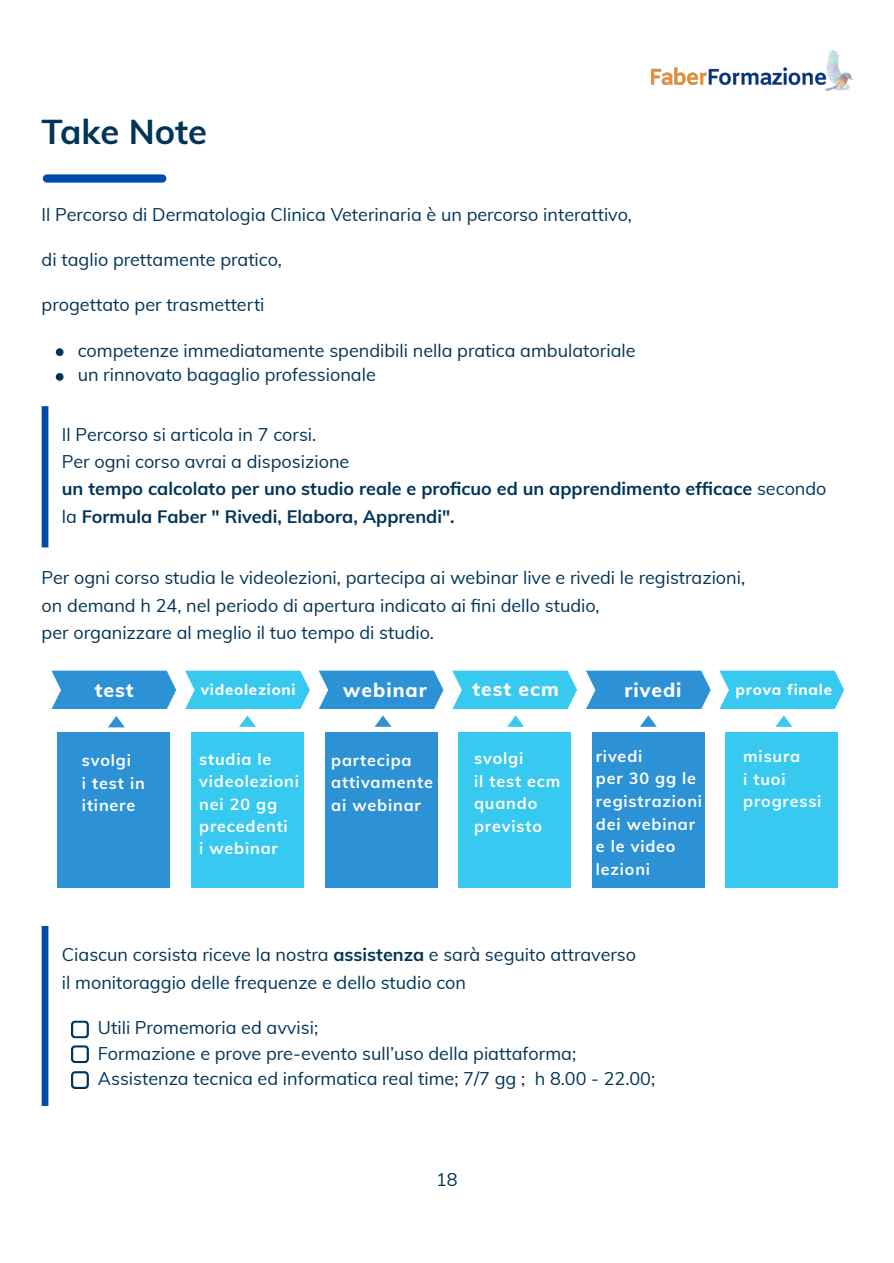
<style>
.page{position:relative;width:894px;height:1263px;background:#fff}
.page>*{position:absolute;margin:0;border:0;box-sizing:border-box;transform-origin:0 0}
.t1{font:700 34.5px "Muli";color:#013557}
.t2{font:800 19.5px "Muli";letter-spacing:.05em;color:#fff}
.t3{font:18px/27.6px "Muli";color:#013557}
.t4{font:700 18px/27.3px "Muli";color:#013557}
.t5{font:700 16.2px/22.6px "Muli";letter-spacing:.05em;color:#fff}
.t6{font:800 15.15px "Muli";letter-spacing:.05em;color:#fff}
.s1{font-weight:400}
.s2{font-weight:700}
</style>
<div class="page">
<img style="left:651px;top:51px;width:201px;height:39px">
<div style="left:43px;top:174px;width:123px;height:9px;background:#004aad;border-radius:4px"></div>
<svg style="left:56px;top:348px;width:7px;height:8px"></svg>
<svg style="left:56px;top:373px;width:7px;height:8px"></svg>
<div style="left:42px;top:406px;width:6px;height:141px;background:#004aad"></div>
<svg style="left:108px;top:716px;width:17px;height:11px"></svg>
<svg style="left:51px;top:671px;width:125px;height:38px;background:#3c9ad8"></svg>
<svg style="left:185px;top:671px;width:125px;height:38px;background:#46cdf0"></svg>
<svg style="left:319px;top:671px;width:124px;height:38px;background:#3a99d7"></svg>
<svg style="left:452px;top:671px;width:125px;height:38px;background:#46cdf0"></svg>
<svg style="left:586px;top:671px;width:124px;height:38px;background:#3a99d7"></svg>
<div style="left:57px;top:732px;width:113px;height:156px;background:#2c92d5"></div>
<div style="left:191px;top:732px;width:112px;height:156px;background:#37c9ef"></div>
<div style="left:324px;top:732px;width:113px;height:156px;background:#2c92d5"></div>
<div style="left:591px;top:732px;width:113px;height:156px;background:#2c92d5"></div>
<div style="left:458px;top:732px;width:112px;height:156px;background:#37c9ef"></div>
<svg style="left:719px;top:671px;width:124px;height:38px;background:#45ccf0"></svg>
<div style="left:725px;top:732px;width:112px;height:156px;background:#37c9ef"></div>
<svg style="left:374px;top:715px;width:17px;height:12px"></svg>
<svg style="left:640px;top:715px;width:16px;height:12px"></svg>
<svg style="left:239px;top:715px;width:17px;height:12px"></svg>
<svg style="left:507px;top:715px;width:17px;height:12px"></svg>
<svg style="left:775px;top:715px;width:17px;height:12px"></svg>
<svg style="left:71px;top:1020px;width:18px;height:18px"></svg>
<svg style="left:71px;top:1045px;width:18px;height:18px"></svg>
<svg style="left:71px;top:1071px;width:18px;height:18px"></svg>
<div style="left:42px;top:926px;width:6px;height:180px;background:#004aad"></div>
<h2 class="t1" style="left:42px;top:109px;width:167px">Take Note</h2>
<p class="t3" style="left:42px;top:200px;width:591px">Il Percorso di Dermatologia Clinica Veterinaria è un percorso interattivo,</p>
<p class="t3" style="left:42px;top:245px;width:242px">di taglio prettamente pratico,</p>
<p class="t3" style="left:42px;top:290px;width:224px">progettato per trasmetterti</p>
<p class="t3" style="left:78px;top:336px;width:559px">competenze immediatamente spendibili nella pratica ambulatoriale</p>
<p class="t3" style="left:78px;top:361px;width:299px">un rinnovato bagaglio professionale</p>
<p class="t4" style="left:62px;top:421px;width:766px"><span class="s1">Il Percorso si articola in 7 corsi.<br>Per ogni corso avrai a disposizione<br></span>un tempo calcolato per uno studio reale e proficuo ed un apprendimento efficace <span class="s1">secondo la</span> Formula Faber " Rivedi, Elabora, Apprendi".</p>
<p class="t3" style="left:42px;top:563px;width:705px">Per ogni corso studia le videolezioni, partecipa ai webinar live e rivedi le registrazioni, on demand h 24, nel periodo di apertura indicato ai fini dello studio,<br>per organizzare al meglio il tuo tempo di studio.</p>
<p class="t2" style="left:95px;top:677px;width:40px">test</p>
<p class="t6" style="left:201px;top:680px;width:96px">videolezioni</p>
<p class="t2" style="left:343px;top:677px;width:85px">webinar</p>
<p class="t2" style="left:472px;top:676px;width:88px">test ecm</p>
<p class="t2" style="left:624px;top:677px;width:59px">rivedi</p>
<p class="t5" style="left:82px;top:749px;width:51px">svolgi</p>
<p class="t5" style="left:82px;top:771px;width:64px">i test in itinere</p>
<p class="t5" style="left:199px;top:748px;width:101px;line-height:22.2px">studia le videolezioni nei 20 gg precedenti</p>
<p class="t5" style="left:199px;top:837px;width:80px">i webinar</p>
<p class="t5" style="left:331px;top:748px;width:82px">partecipa</p>
<p class="t5" style="left:331px;top:771px;width:103px">attivamente ai webinar</p>
<p class="t5" style="left:474px;top:746px;width:51px">svolgi</p>
<p class="t5" style="left:474px;top:769px;width:88px">il test ecm quando previsto</p>
<p class="t5" style="left:595px;top:744px;width:48px">rivedi</p>
<p class="t5" style="left:595px;top:767px;width:108px">per 30 gg le registrazioni dei webinar e le video</p>
<p class="t5" style="left:595px;top:857px;width:56px">lezioni</p>
<p class="t3" style="left:62px;top:940px;width:575px;line-height:28.2px">Ciascun corsista riceve la nostra <span class="s2">assistenza</span> e sarà seguito attraverso il monitoraggio delle frequenze e dello studio con</p>
<p class="t3" style="left:98px;top:1013px;width:222px">Utili Promemoria ed avvisi;</p>
<p class="t3" style="left:98px;top:1039px;width:479px">Formazione e prove pre-evento sull’uso della piattaforma;</p>
<p class="t3" style="left:98px;top:1064px;width:558px">Assistenza tecnica ed informatica real time; 7/7 gg ; h 8.00 - 22.00;</p>
<p class="t3" style="left:436px;top:1165px;width:23px">18</p>
<p class="t6" style="left:735px;top:680px;width:98px">prova finale</p>
<p class="t5" style="left:743px;top:744px;width:58px">misura</p>
<p class="t5" style="left:743px;top:767px;width:80px">i tuoi progressi</p>
</div>
